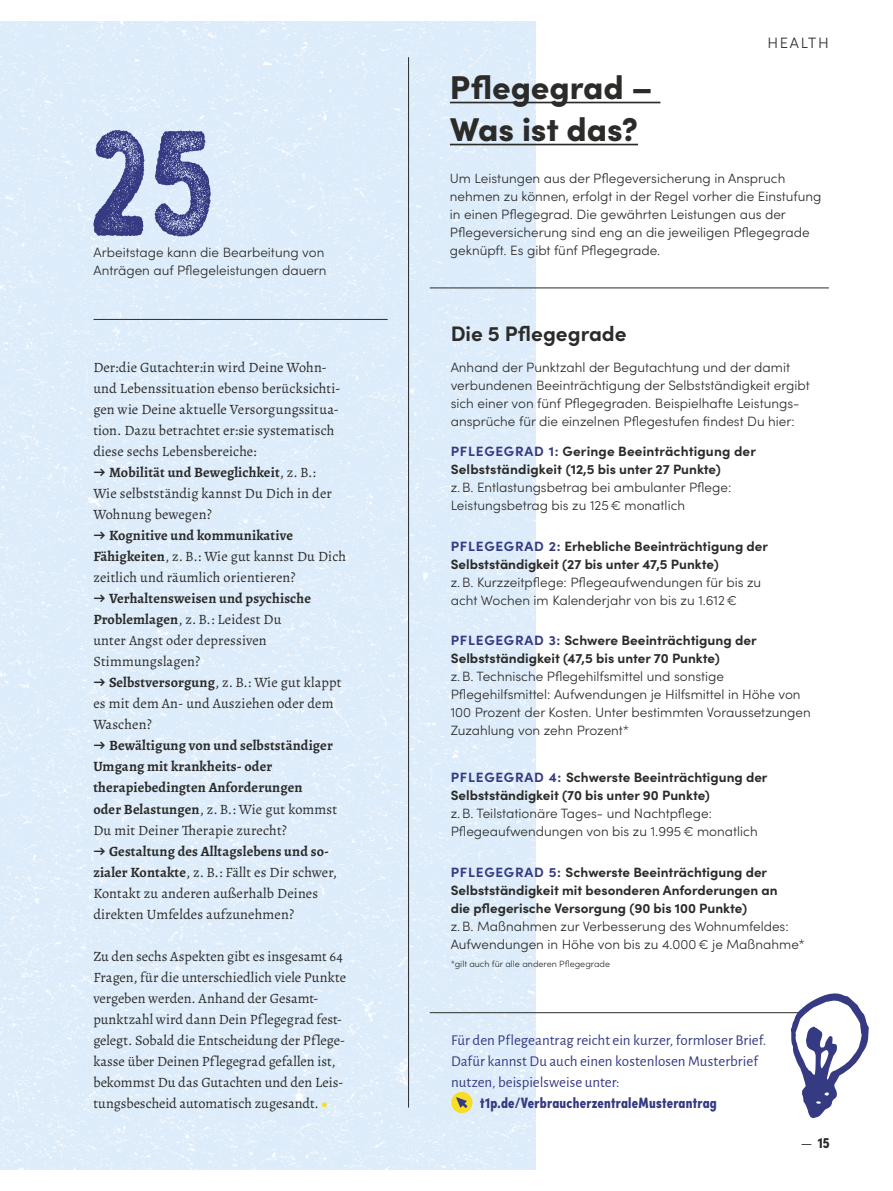
<style>
.page{position:relative;width:893px;height:1191px;background:#fff}
.page>*{position:absolute;margin:0;border:0;box-sizing:border-box;transform-origin:0 0}
.t1{font:148.65px "Bobby Rough Soft";color:#363a83}
.t2{font:900 33px/42px "Sofia Pro";letter-spacing:-.005em;color:#2b2b2a}
.t3{font:700 21px "Sofia Pro";color:#2b2b2a}
.t4{font:15px/21px "Alegreya Sans";color:#363a83}
.t5{font:900 15px "Sofia Pro Condensed";letter-spacing:.015em;color:#363a83}
.t6{font:300 15px "Sofia Pro";letter-spacing:.11em;color:#2b2b2a}
.t7{font:900 15px "Sofia Pro Condensed";color:#2b2b2a}
.t8{font:14.25px/21px "Alegreya";letter-spacing:.01em;color:#2b2b2a}
.t9{font:700 14.25px/21px "Alegreya";letter-spacing:.01em;color:#2b2b2a}
.t10{font:300 13.5px/18px "Sofia Pro";color:#2b2b2a}
.t11{font:700 13.5px/18px "Sofia Pro";color:#2b2b2a}
.t12{font:300 9px "Sofia Pro";color:#2b2b2a}
.s1{font-family:"Sofia Pro";font-weight:700;font-size:13.5px}
.s2{font-weight:700}
.s3{font-family:"Sofia Pro";font-size:13.5px}
.s4{font-weight:400}
.s5{color:#f7dd24}
.s6{color:#363a83}
.s7{font-family:"Sofia Pro";font-weight:300}
</style>
<div class="page">
<img style="left:0;top:21px;width:535px;height:1148px">
<hr style="left:94px;top:319px;width:294px;height:1px;background:#2b2b2a">
<div style="left:451px;top:1091px;width:21px;height:22px;background:#f7dd24;border-radius:50%"></div>
<svg style="left:456px;top:1097px;width:11px;height:11px"></svg>
<hr style="left:450px;top:102px;width:210px;height:1px;background:#2b2b2a">
<hr style="left:450px;top:144px;width:188px;height:1px;background:#2b2b2a">
<hr style="left:430px;top:1012px;width:399px;height:1px;background:#2b2b2a">
<hr style="left:430px;top:287px;width:399px;height:1px;background:#2b2b2a">
<hr style="left:408px;top:57px;width:1px;height:1050px;background:#2b2b2a">
<svg style="left:790px;top:993px;width:79px;height:125px"></svg>
<h1 class="t1" style="left:87px;top:87px;width:134px">25</h1>
<p class="t10" style="left:94px;top:242px;width:235px">Arbeitstage kann die Bearbeitung von<br>Anträgen auf Pflegeleistungen dauern</p>
<p class="t8" style="left:93px;top:357px;width:249px">Der:die Gutachter:in wird Deine Wohn&shy;und Lebenssituation ebenso berücksichti&shy;gen wie Deine aktuelle Versorgungssitua&shy;tion. Dazu betrachtet er:sie systematisch diese sechs Lebensbereiche:</p>
<p class="t8" style="left:93px;top:462px;width:240px"><span class="s1">→</span> <span class="s2">Mobilität und Beweglichkeit</span>, z. B.:<br>Wie selbstständig kannst Du Dich in der<br>Wohnung bewegen?</p>
<p class="t8" style="left:93px;top:525px;width:254px"><span class="s1">→</span> <span class="s2">Kognitive und kommunikative<br>Fähigkeiten</span>, z. B.: Wie gut kannst Du Dich zeitlich und räumlich orientieren?</p>
<p class="t8" style="left:93px;top:588px;width:219px"><span class="s1">→</span> <span class="s2">Verhaltensweisen und psychische<br>Problemlagen</span>, z. B.: Leidest Du unter Angst oder depressiven<br>Stimmungslagen?</p>
<p class="t8" style="left:93px;top:672px;width:250px"><span class="s1">→</span> <span class="s2">Selbstversorgung</span>, z. B.: Wie gut klappt es mit dem An- und Ausziehen oder dem<br>Waschen?</p>
<p class="t9" style="left:93px;top:735px;width:245px"><span class="s3">→</span> Bewältigung von und selbstständiger Umgang mit krankheits- oder therapiebedingten Anforderungen<br>oder Belastungen<span class="s4">, z. B.: Wie gut kommst Du mit Deiner Therapie zurecht?</span></p>
<p class="t8" style="left:93px;top:840px;width:245px"><span class="s1">→</span> <span class="s2">Gestaltung des Alltagslebens und so&shy;zialer Kontakte</span>, z. B.: Fällt es Dir schwer, Kontakt zu anderen außerhalb Deines direkten Umfeldes aufzunehmen?</p>
<p class="t8" style="left:93px;top:945px;width:254px">Zu den sechs Aspekten gibt es insgesamt 64<br>Fragen, für die unterschiedlich viele Punkte vergeben werden. Anhand der Gesamt&shy;punktzahl wird dann Dein Pflegegrad fest&shy;gelegt. Sobald die Entscheidung der Pf lege&shy;kasse über Deinen Pflegegrad gefallen ist, bekommst Du das Gutachten und den Leis&shy;tungsbescheid automatisch zugesandt. <span class="s5">■</span></p>
<p class="t6" style="left:768px;top:32px;width:63px">HEALTH</p>
<h2 class="t2" style="left:450px;top:64px;width:204px">Pflegegrad –<br>Was ist das?</h2>
<p class="t10" style="left:450px;top:169px;width:373px">Um Leistungen aus der Pflegeversicherung in Anspruch nehmen zu können, erfolgt in der Regel vorher die Einstufung in einen Pflegegrad. Die gewährten Leistungen aus der Pflegeversicherung sind eng an die jeweiligen Pflegegrade geknüpft. Es gibt fünf Pflegegrade.</p>
<h3 class="t3" style="left:451px;top:317px;width:177px">Die 5 Pflegegrade</h3>
<p class="t10" style="left:451px;top:358px;width:361px">Anhand der Punktzahl der Begutachtung und der damit verbundenen Beeinträchtigung der Selbstständigkeit ergibt sich einer von fünf Pflegegraden. Beispielhafte Leistungs&shy;ansprüche für die einzelnen Pflegestufen findest Du hier:</p>
<p class="t11" style="left:451px;top:441px;width:307px"><span class="s6">PFLEGEGRAD 1:</span> Geringe Beeinträchtigung der<br>Selbstständigkeit (12,5 bis unter 27 Punkte)</p>
<p class="t10" style="left:451px;top:478px;width:282px">z.B. Entlastungsbetrag bei ambulanter Pflege:<br>Leistungsbetrag bis zu 125€ monatlich</p>
<p class="t11" style="left:451px;top:536px;width:319px"><span class="s6">PFLEGEGRAD 2:</span> Erhebliche Beeinträchtigung der<br>Selbstständigkeit (27 bis unter 47,5 Punkte)</p>
<p class="t10" style="left:451px;top:572px;width:312px">z.B. Kurzzeitpflege: Pflegeaufwendungen für bis zu acht -Wochen im Kalenderjahr von bis zu 1.612€</p>
<p class="t11" style="left:451px;top:630px;width:307px"><span class="s6">PFLEGEGRAD 3:</span> Schwere Beeinträchtigung der<br>Selbstständigkeit (47,5 bis unter 70 Punkte)</p>
<p class="t10" style="left:451px;top:667px;width:362px">z.B. Technische Pflegehilfsmittel und sonstige Pflegehilfsmittel: Aufwendungen je Hilfsmittel in Höhe von 100 Prozent der Kosten. Unter bestimmten Voraussetzungen Zuzahlung von zehn Prozent*</p>
<p class="t11" style="left:451px;top:767px;width:318px"><span class="s6">PFLEGEGRAD 4:</span> Schwerste Beeinträchtigung der<br>Selbstständigkeit (70 bis unter 90 Punkte)</p>
<p class="t10" style="left:451px;top:803px;width:308px">z.B. Teilstationäre Tages- und Nachtpflege:<br>Pflegeaufwendungen von bis zu 1.995€ monatlich</p>
<p class="t11" style="left:451px;top:861px;width:328px"><span class="s6">PFLEGEGRAD 5:</span> Schwerste Beeinträchtigung der<br>Selbstständigkeit mit besonderen Anforderungen an die pflegerische Versorgung (90 bis 100 Punkte)</p>
<p class="t10" style="left:451px;top:916px;width:356px">z.B. Maßnahmen zur Verbesserung des Wohnumfeldes:<br>Aufwendungen in Höhe von bis zu 4.000€ je Maßnahme*</p>
<p class="t12" style="left:451px;top:957px;width:161px">*gilt auch für alle anderen Pflegegrade</p>
<p class="t4" style="left:451px;top:1028px;width:317px">Für den Pflegeantrag reicht ein kurzer, formloser Brief. -Dafür kannst Du auch einen kostenlosen Musterbrief nutzen, -beispielsweise unter:</p>
<p class="t5" style="left:480px;top:1090px;width:238px">t1p.de/VerbraucherzentraleMusterantrag</p>
<p class="t7" style="left:801px;top:1131px;width:31px"><span class="s7">—</span> 15</p>
</div>
